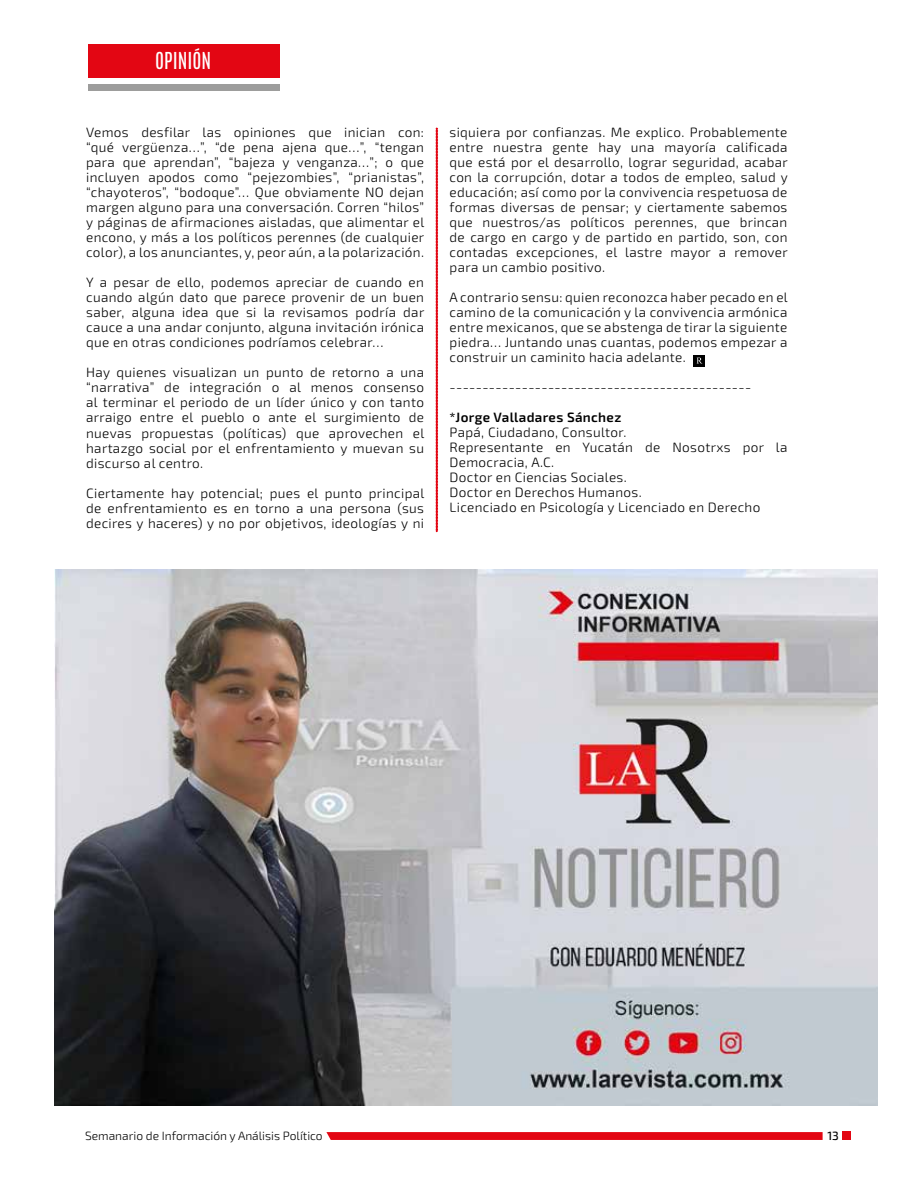
<style>
.page{position:relative;width:915px;height:1191px;background:#fff}
.page>*{position:absolute;margin:0;border:0;box-sizing:border-box;transform-origin:0 0}
.t1{font:19.5px "Antonio";color:#fff}
.t2{font:300 13.5px/15px "Exo 2";letter-spacing:.025em;color:#000;text-align:justify}
.t3{font:600 13.5px "Exo 2";letter-spacing:.025em;color:#000}
.t4{font:300 12px "Exo 2";color:#000}
.t5{font:500 12px "Exo 2";color:#000}
</style>
<div class="page">
<div style="left:842px;top:1131px;width:8px;height:9px;background:#e30613"></div>
<svg style="left:326px;top:1132px;width:496px;height:8px;background:#e30a17"></svg>
<div style="left:88px;top:44px;width:192px;height:33px;background:#e30613"></div>
<div style="left:88px;top:84px;width:191px;height:6px;background:#9d9d9c"></div>
<div style="left:693px;top:355px;width:11px;height:11px;background:#000"></div>
<svg style="left:696px;top:357px;width:6px;height:6px"></svg>
<svg style="left:436px;top:128px;width:1px;height:404px"></svg>
<img style="left:54px;top:570px;width:823px;height:535px">
<h1 class="t1" style="left:155px;top:47px;width:57px">OPINIÓN</h1>
<p class="t2" style="left:86px;top:125px;width:339px">Vemos desfilar las opiniones que inician con: “qué vergüenza…”, “de pena ajena que…”, “tengan para que aprendan”, “bajeza y venganza…”; o que incluyen apodos como “pejezombies”, “prianistas”, “chayoteros”, “bodoque”… Que obviamente NO dejan margen alguno para una conversación. Corren “hilos” y páginas de afirmaciones aisladas, que alimentar el encono, y más a los políticos perennes (de cualquier color), a los anunciantes, y, peor aún, a la polarización.</p>
<p class="t2" style="left:86px;top:275px;width:339px">Y a pesar de ello, podemos apreciar de cuando en cuando algún dato que parece provenir de un buen saber, alguna idea que si la revisamos podría dar cauce a una andar conjunto, alguna invitación irónica que en otras condiciones podríamos celebrar…</p>
<p class="t2" style="left:86px;top:365px;width:339px">Hay quienes visualizan un punto de retorno a una “narrativa” de integración o al menos consenso al terminar el periodo de un líder único y con tanto arraigo entre el pueblo o ante el surgimiento de nuevas propuestas (políticas) que aprovechen el hartazgo social por el enfrentamiento y muevan su discurso al centro.</p>
<p class="t2" style="left:86px;top:485px;width:339px">Ciertamente hay potencial; pues el punto principal de enfrentamiento es en torno a una persona (sus decires y haceres) y no por objetivos, ideologías y ni</p>
<p class="t2" style="left:449px;top:125px;width:339px">siquiera por confianzas. Me explico. Probablemente entre nuestra gente hay una mayoría calificada que está por el desarrollo, lograr seguridad, acabar con la corrupción, dotar a todos de empleo, salud y educación; así como por la convivencia respetuosa de formas diversas de pensar; y ciertamente sabemos que nuestros/as políticos perennes, que brincan de cargo en cargo y de partido en partido, son, con contadas excepciones, el lastre mayor a remover para un cambio positivo.</p>
<p class="t2" style="left:449px;top:290px;width:339px">A contrario sensu: quien reconozca haber pecado en el camino de la comunicación y la convivencia armónica entre mexicanos, que se abstenga de tirar la siguiente piedra… Juntando unas cuantas, podemos empezar a construir un caminito hacia adelante.</p>
<p class="t2" style="left:449px;top:380px;width:303px">----------------------------------------------</p>
<p class="t3" style="left:449px;top:410px;width:173px">*Jorge Valladares Sánchez</p>
<p class="t2" style="left:449px;top:425px;width:339px;text-align:left">Papá, Ciudadano, Consultor.<br>Representante en Yucatán de Nosotrxs por la Democracia, A.C.<br>Doctor en Ciencias Sociales.<br>Doctor en Derechos Humanos.<br>Licenciado en Psicología y Licenciado en Derecho</p>
<p class="t4" style="left:85px;top:1128px;width:239px">Semanario de Información y Análisis Político</p>
<p class="t5" style="left:827px;top:1128px;width:13px">13</p>
</div>
